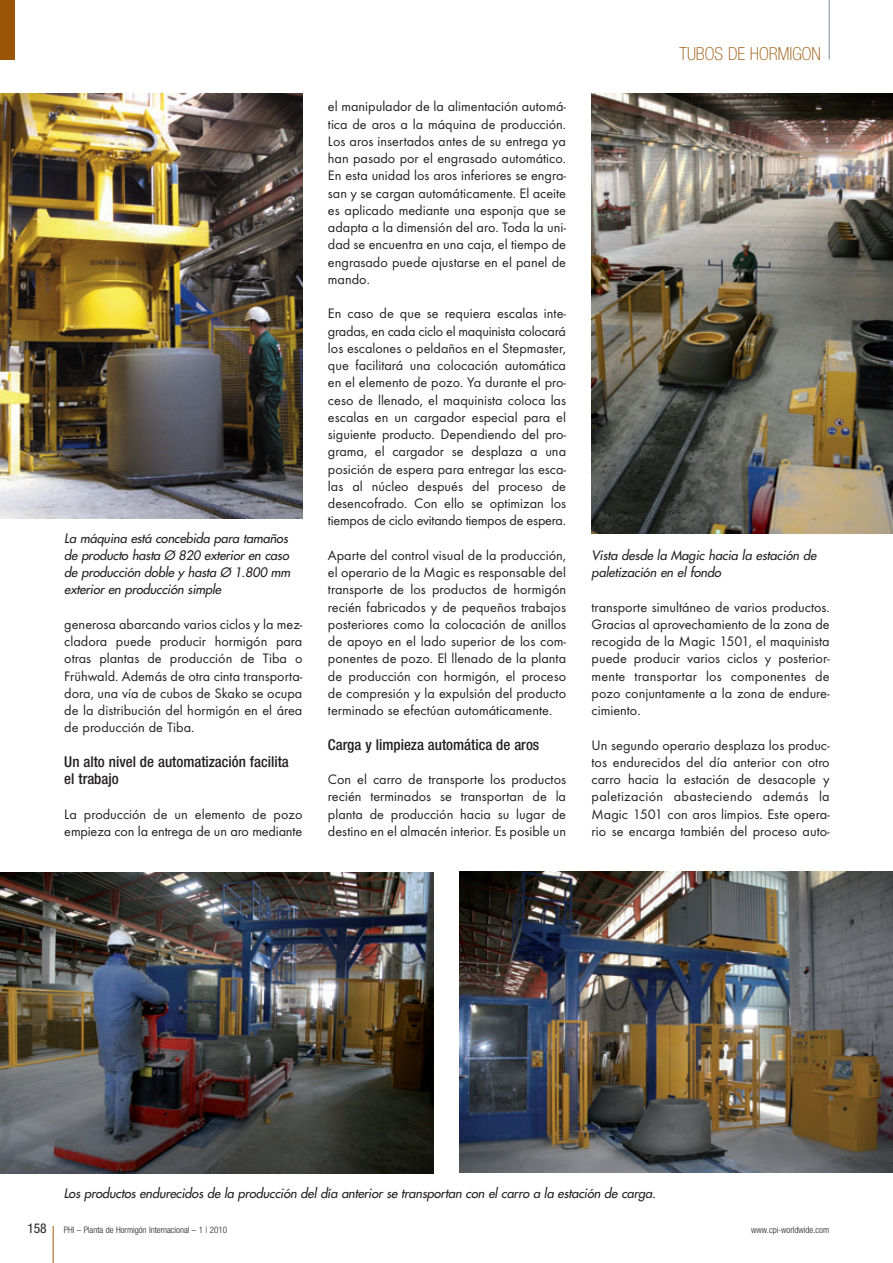
<style>
.page{position:relative;width:893px;height:1263px;background:#fff}
.page>*{position:absolute;margin:0;border:0;box-sizing:border-box;transform-origin:0 0}
.t1{font:100 condensed 18px "Helvetica Neue";color:#9c5506}
.t2{font:500 condensed 15px/17.2px "Helvetica Neue";color:#231f20}
.t3{font:14.25px/17.2px "Futura T";color:#231f20;text-align:justify}
.t4{font:condensed 13.5px "Helvetica Neue";color:#231f20}
.t5{font:italic 12.75px/17.2px "Futura";color:#231f20}
.t6{font:300 condensed 9px "Helvetica Neue";color:#231f20}
</style>
<div class="page">
<hr style="left:53px;top:1226px;width:1px;height:37px;background:#9c5506">
<hr style="left:829px;top:0;width:1px;height:60px;background:#73909f">
<div style="left:0;top:0;width:15px;height:60px;background:#9c5506"></div>
<img style="left:0;top:94px;width:302px;height:424px">
<img style="left:592px;top:94px;width:300px;height:439px">
<img style="left:0;top:872px;width:434px;height:301px">
<img style="left:459px;top:872px;width:433px;height:301px">
<img style="left:892px;top:871px;width:1px;height:302px">
<p class="t5" style="left:64px;top:530px;width:230px">La máquina está concebida para tamaños de producto hasta Ø 820 exterior en caso de producción doble y hasta Ø 1.800 mm exterior en producción simple</p>
<p class="t3" style="left:64px;top:617px;width:240px">generosa abarcando varios ciclos y la mez&shy;cladora puede producir hormigón para otras plantas de producción de Tiba o Frühwald. Además de otra cinta transporta&shy;dora, una vía de cubos de Skako se ocupa de la distribución del hormigón en el área de producción de Tiba.</p>
<p class="t2" style="left:64px;top:754px;width:226px">Un alto nivel de automatización facilita el trabajo</p>
<p class="t3" style="left:64px;top:806px;width:240px">La producción de un elemento de pozo empieza con la entrega de un aro mediante</p>
<p class="t3" style="left:328px;top:99px;width:240px">el manipulador de la alimentación automá&shy;tica de aros a la máquina de producción.<br>Los aros insertados antes de su entrega ya han pasado por el engrasado automático.<br>En esta unidad los aros inferiores se engra&shy;san y se cargan automáticamente. El aceite es aplicado mediante una esponja que se adapta a la dimensión del aro. Toda la uni&shy;dad se encuentra en una caja, el tiempo de engrasado puede ajustarse en el panel de mando.</p>
<p class="t3" style="left:328px;top:306px;width:240px">En caso de que se requiera escalas inte&shy;gradas, en cada ciclo el maquinista colocará los escalones o peldaños en el Stepmaster, que facilitará una colocación automática en el elemento de pozo. Ya durante el pro&shy;ceso de llenado, el maquinista coloca las escalas en un cargador especial para el siguiente producto. Depen diendo del pro&shy;grama, el cargador se desplaza a una posición de espera para entregar las esca&shy;las al núcleo después del proceso de desencofrado. Con ello se optimizan los tiempos de ciclo evitando tiempos de espera.</p>
<p class="t3" style="left:328px;top:548px;width:240px">Aparte del control visual de la producción, el operario de la Magic es responsable del transporte de los productos de hormigón recién fabricados y de pequeños trabajos posteriores como la colocación de anillos de apoyo en el lado superior de los com&shy;ponentes de pozo. El llenado de la planta de producción con hormigón, el proceso de compresión y la expulsión del producto terminado se efectúan automáticamente.</p>
<p class="t2" style="left:328px;top:737px;width:213px">Carga y limpieza automática de aros</p>
<p class="t3" style="left:328px;top:772px;width:240px">Con el carro de transporte los productos recién terminados se transportan de la planta de producción hacia su lugar de destino en el almacén interior. Es posible un</p>
<p class="t1" style="left:679px;top:47px;width:143px">TUBOS DE HORMIGON</p>
<p class="t5" style="left:592px;top:547px;width:229px">Vista desde la Magic hacia la estación de paletización en el fondo</p>
<p class="t3" style="left:592px;top:599px;width:240px">transporte simultáneo de varios productos.<br>Gracias al aprovechamiento de la zona de recogida de la Magic 1501, el maquinista puede producir varios ciclos y posterior&shy;mente transportar los componentes de pozo conjuntamente a la zona de endure&shy;cimiento.</p>
<p class="t3" style="left:592px;top:737px;width:240px">Un segundo operario desplaza los produc&shy;tos endurecidos del día anterior con otro carro hacia la estación de desacople y paletización abasteciendo además la Magic 1501 con aros limpios. Este opera&shy;rio se encarga también del proceso auto-</p>
<p class="t5" style="left:64px;top:1186px;width:596px">Los productos endurecidos de la producción del día anterior se transportan con el carro a la estación de carga.</p>
<p class="t4" style="left:28px;top:1223px;width:21px">158</p>
<p class="t6" style="left:64px;top:1226px;width:165px">PHI – Planta de Hormigón Internacional – 1 | 2010</p>
<p class="t6" style="left:751px;top:1226px;width:79px">www.cpi-worldwide.com</p>
</div>
